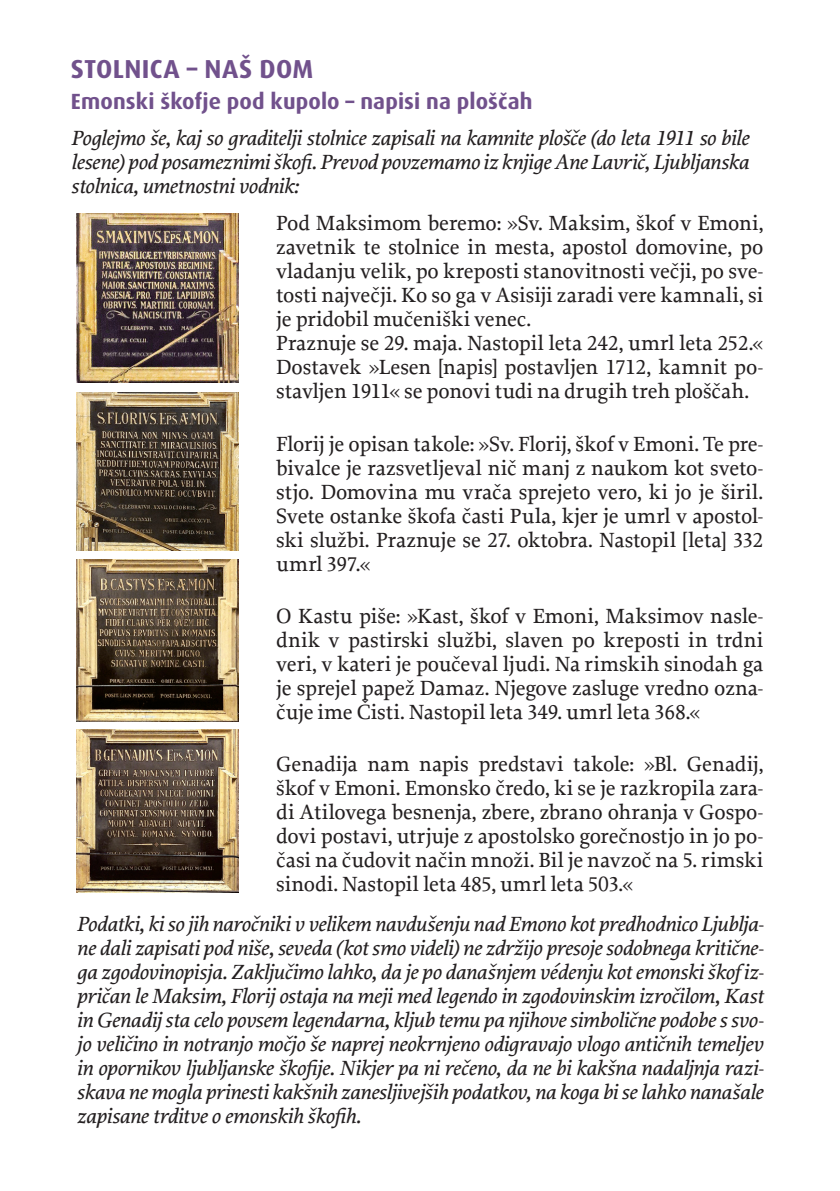
<style>
.page{position:relative;width:840px;height:1191px;background:#fff}
.page>*{position:absolute;margin:0;border:0;box-sizing:border-box;transform-origin:0 0}
.t1{font:700 26px "Dax Pro";letter-spacing:.01em;color:#71518c}
.t2{font:700 22px "Dax Pro";letter-spacing:.005em;color:#71518c}
.t3{font:500 21.6px/24px "Proforma";letter-spacing:-.005em;color:#231f20;text-align:justify}
.t4{font:italic 500 21.6px/24px "Proforma";letter-spacing:-.015em;color:#231f20;text-align:justify}
</style>
<div class="page">
<img style="left:77px;top:730px;width:161px;height:162px">
<img style="left:77px;top:559px;width:161px;height:162px">
<img style="left:77px;top:392px;width:161px;height:158px">
<img style="left:77px;top:213px;width:161px;height:170px">
<p class="t1" style="left:71px;top:52px;width:244px">STOLNICA – NAŠ DOM</p>
<p class="t2" style="left:71px;top:88px;width:463px">Emonski škofje pod kupolo – napisi na ploščah</p>
<p class="t4" style="left:71px;top:125px;width:679px">Poglejmo še, kaj so graditelji stolnice zapisali na kamnite plošče (do leta 1911 so bile lesene) pod posameznimi škofi. Prevod povzemamo iz knjige Ane Lavrič, Ljubljanska stolnica, umetnostni vodnik:</p>
<p class="t3" style="left:276px;top:211px;width:488px;text-align:left">Pod Maksimom beremo: »Sv. Maksim, škof v Emoni, zavetnik te stolnice in mesta, apostol domovine, po vladanju velik, po kreposti stanovitnosti večji, po sve&shy;tosti največji. Ko so ga v Asisiji zaradi vere kamnali, si je pridobil mučeniški venec.<br>Praznuje se 29. maja. Nastopil leta 242, umrl leta 252.« Dostavek »Lesen [napis] postavljen 1712, kamnit po&shy;stavljen 1911« se ponovi tudi na drugih treh ploščah.</p>
<p class="t3" style="left:276px;top:431px;width:488px">Florij je opisan takole: »Sv. Florij, škof v Emoni. Te pre&shy;bivalce je razsvetljeval nič manj z naukom kot sveto&shy;stjo. Domovina mu vrača sprejeto vero, ki jo je širil.<br>Svete ostanke škofa časti Pula, kjer je umrl v apostol&shy;ski službi. Praznuje se 27. oktobra. Nastopil [leta] 332 umrl 397.«</p>
<p class="t3" style="left:276px;top:603px;width:488px">O Kastu piše: »Kast, škof v Emoni, Maksimov nasle&shy;dnik v pastirski službi, slaven po kreposti in trdni veri, v kateri je poučeval ljudi. Na rimskih sinodah ga je sprejel papež Damaz. Njegove zasluge vredno ozna&shy;čuje ime Čisti. Nastopil leta 349. umrl leta 368.«</p>
<p class="t3" style="left:276px;top:751px;width:488px">Genadija nam napis predstavi takole: »Bl. Genadij, škof v Emoni. Emonsko čredo, ki se je razkropila zara&shy;di Atilovega besnenja, zbere, zbrano ohranja v Gospo&shy;dovi postavi, utrjuje z apostolsko gorečnostjo in jo po&shy;časi na čudovit način množi. Bil je navzoč na 5. rimski sinodi. Nastopil leta 485, umrl leta 503.«</p>
<p class="t4" style="left:77px;top:911px;width:688px">Podatki, ki so jih naročniki v velikem navdušenju nad Emono kot predhodnico Ljublja&shy;ne dali zapisati pod niše, seveda (kot smo videli) ne zdržijo presoje sodobnega kritične&shy;ga zgodovinopisja. Zaključimo lahko, da je po današnjem védenju kot emonski škof iz&shy;pričan le Maksim, Florij ostaja na meji med legendo in zgodovinskim izročilom, Kast in Genadij sta celo povsem legendarna, kljub temu pa njihove simbolične podobe s svo&shy;jo veličino in notranjo močjo še naprej neokrnjeno odigravajo vlogo antičnih temeljev in opornikov ljubljanske škofije. Nikjer pa ni rečeno, da ne bi kakšna nadaljnja razi&shy;skava ne mogla prinesti kakšnih zanesljivejših podatkov, na koga bi se lahko nanašale zapisane trditve o emonskih škofih.</p>
</div>
